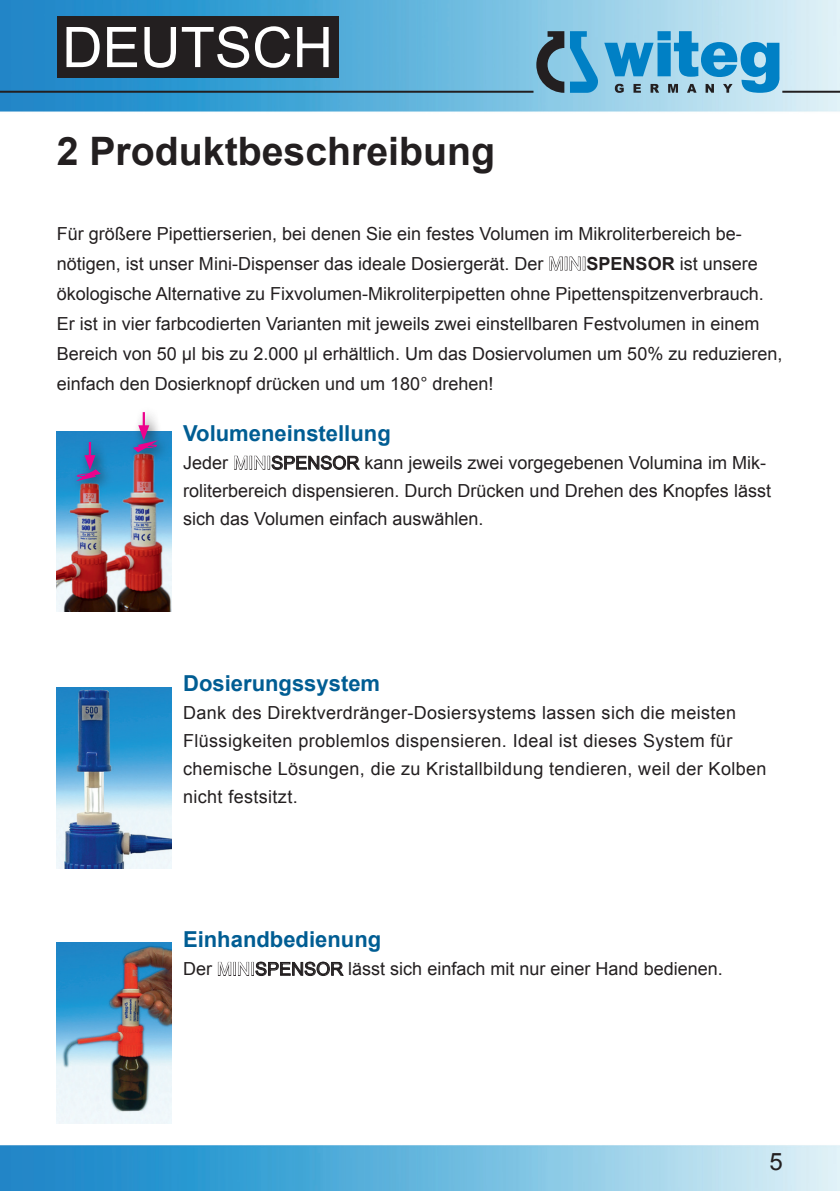
<style>
.page{position:relative;width:840px;height:1191px;background:#fff}
.page>*{position:absolute;margin:0;border:0;box-sizing:border-box;transform-origin:0 0}
.t1{font:56px "Arial";color:#fff}
.t2{font:700 39.2px "Arial";color:#231f20}
.t3{font:24px "Arial";color:#231f20}
.t4{font:700 22px "Arial";color:#005d93}
.t5{font:18px/30px "Arial";color:#231f20}
.t6{font:18px/28px "Arial";letter-spacing:.02em;color:#231f20}
.s1{color:#fff}
.s2{font-weight:700}
</style>
<div class="page">
<img style="left:0;top:0;width:839px;height:1191px">
<hr style="left:0;top:91px;width:533px;height:2px;background:#231f20">
<svg style="left:536px;top:31px;width:61px;height:62px"></svg>
<svg style="left:604px;top:31px;width:175px;height:62px"></svg>
<hr style="left:781px;top:91px;width:58px;height:2px;background:#231f20">
<svg style="left:548px;top:253px;width:32px;height:18px"></svg>
<div style="left:582px;top:256px;width:3px;height:14px;border:1px solid #231f20"></div>
<svg style="left:233px;top:452px;width:128px;height:19px"></svg>
<img style="left:57px;top:431px;width:115px;height:181px">
<div style="left:79px;top:436px;width:30px;height:47px;background:#1f85c6"></div>
<div style="left:70px;top:464px;width:44px;height:31px;background:#231f20;opacity:.75"></div>
<svg style="left:73px;top:442px;width:35px;height:39px"></svg>
<div style="left:133px;top:406px;width:30px;height:47px;background:#fff"></div>
<div style="left:128px;top:435px;width:43px;height:31px;background:#231f20;opacity:.75"></div>
<svg style="left:125px;top:412px;width:36px;height:40px"></svg>
<img style="left:57px;top:687px;width:115px;height:181px">
<svg style="left:217px;top:958px;width:127px;height:18px"></svg>
<img style="left:57px;top:942px;width:114px;height:181px">
<div style="left:57px;top:16px;width:281px;height:62px;background:#231f20"></div>
<h1 class="t1" style="left:62px;top:11px;width:272px">DEUTSCH</h1>
<h2 class="t2" style="left:57px;top:125px;width:439px">2 Produktbeschreibung</h2>
<p class="t5" style="left:57px;top:219px;width:727px">Für größere Pipettierserien, bei denen Sie ein festes Volumen im Mikroliterbereich be&shy;nötigen, ist unser Mini-Dispenser das ideale Dosiergerät. Der <span class="s1">MINI</span><span class="s2">SPENSOR</span> ist unsere ökologische Alternative zu Fixvolumen-Mikroliterpipetten ohne Pipettenspitzenverbrauch.<br>Er ist in vier farbcodierten Varianten mit jeweils zwei einstellbaren Festvolumen in einem Bereich von 50 µl bis zu 2.000 µl erhältlich. Um das Dosiervolumen um 50% zu reduzieren, einfach den Dosierknopf drücken und um 180° drehen!</p>
<p class="t4" style="left:183px;top:419px;width:209px">Volumeneinstellung</p>
<p class="t5" style="left:183px;top:449px;width:589px;line-height:28px">Jeder <span class="s1">MINI</span>SPENSOR kann jeweils zwei vorgegebenen Volumina im Mik&shy;roliterbereich dispensieren. Durch Drücken und Drehen des Knopfes lässt sich das Volumen einfach auswählen.</p>
<p class="t4" style="left:183px;top:668px;width:198px">Dosierungssystem</p>
<p class="t6" style="left:183px;top:699px;width:584px">Dank des Direktverdränger-Dosiersystems lassen sich die meisten Flüssigkeiten problemlos dispensieren. Ideal ist dieses System für chemische Lösungen, die zu Kristallbildung tendieren, weil der Kolben nicht festsitzt.</p>
<p class="t4" style="left:183px;top:925px;width:200px">Einhandbedienung</p>
<p class="t5" style="left:183px;top:954px;width:541px">Der <span class="s1">MINI</span>SPENSOR lässt sich einfach mit nur einer Hand bedienen.</p>
<h3 class="t3" style="left:769px;top:1145px;width:15px">5</h3>
</div>
